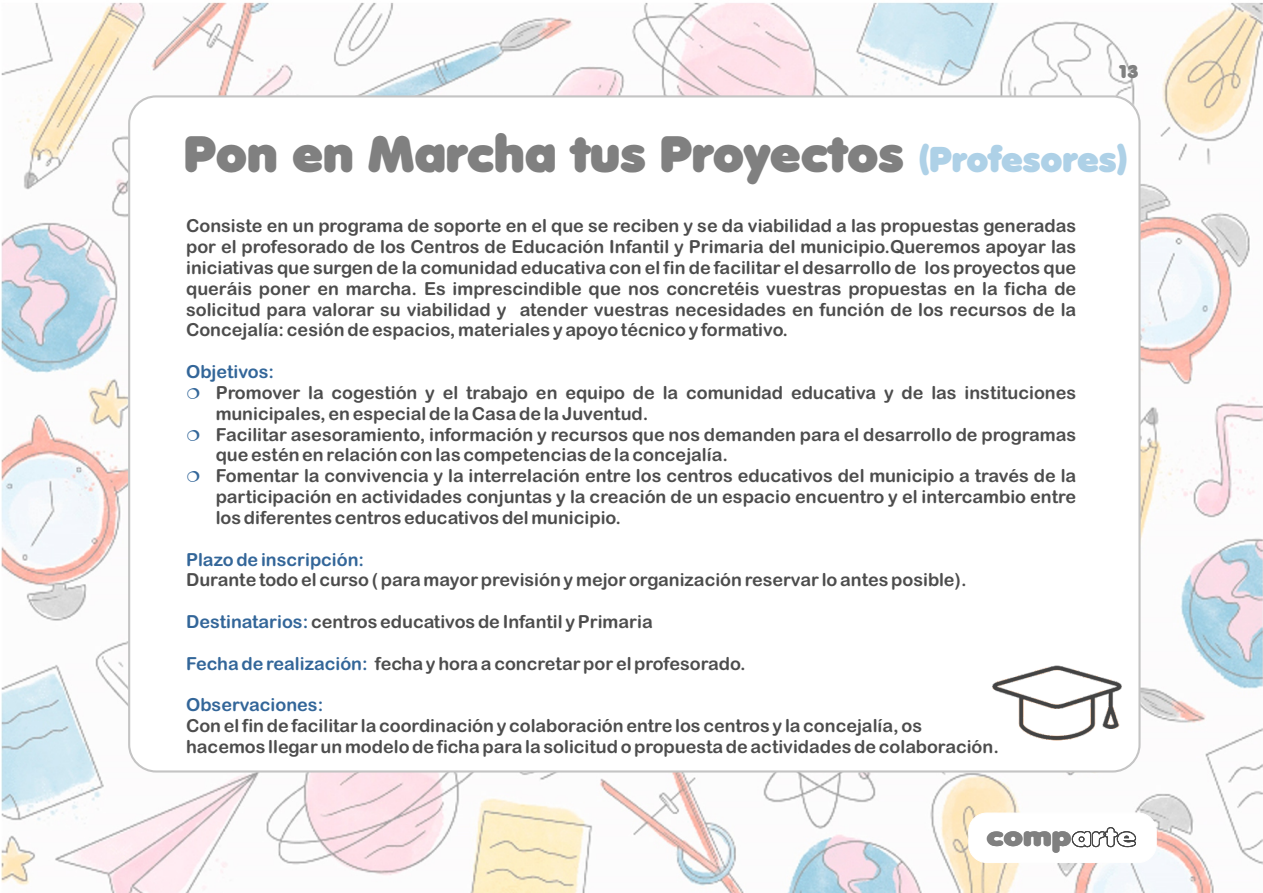
<style>
.page{position:relative;width:1263px;height:893px;background:#fff}
.page>*{position:absolute;margin:0;border:0;box-sizing:border-box;transform-origin:0 0}
.t1{font:49.65px "Valken";color:#808080}
.t2{font:26.85px "Valken";color:#808080;scale:1.16 1}
.t3{font:18px/20.9px "Arial Rounded MT Bold";color:#4d4d4d}
.t4{font:18px "Arial Rounded MT Bold";color:#369}
.t5{font:18px "Valken";color:#808080}
.s1{font-size:34.95px;color:#aed1e7}
.s2{color:#369}
.s3{color:#000}
</style>
<div class="page">
<img style="left:1px;top:2px;width:1262px;height:891px">
<div style="left:128px;top:95px;width:1012px;height:677px;background:#fff;border:2px solid #c4c4c4;border-radius:27px"></div>
<img style="left:960px;top:606px;width:194px;height:194px">
<div style="left:968px;top:813px;width:189px;height:50px;background:#fff;border:1px solid #fff;border-radius:18px"></div>
<p class="t5" style="left:1117px;top:60px;width:23px">13</p>
<h1 class="t1" style="left:184px;top:124px;width:945px">Pon en Marcha tus Proyectos <span class="s1">(Profesores)</span></h1>
<p class="t3" style="left:186px;top:217px;width:892px;text-align:justify">Consiste en un programa de soporte en el que se reciben y se da viabilidad a las propuestas generadas por el profesorado de los Centros de Educación Infantil y Primaria del municipio.Queremos apoyar las iniciativas que surgen de la comunidad educativa con el fin de facilitar el desarrollo de los proyectos que queráis poner en marcha. Es imprescindible que nos concretéis vuestras propuestas en la ficha de solicitud para valorar su viabilidad y atender vuestras necesidades en función de los recursos de la Concejalía: cesión de espacios, materiales y apoyo técnico y formativo.</p>
<p class="t4" style="left:186px;top:365px;width:90px">Objetivos:</p>
<p class="t3" style="left:216px;top:384px;width:862px">Promover la cogestión y el trabajo en equipo de la comunidad educativa y de las instituciones municipales, en especial de la Casa de la Juventud.<br>Facilitar asesoramiento, información y recursos que nos demanden para el desarrollo de programas que estén en relación con las competencias de la concejalía.<br>Fomentar la convivencia y la interrelación entre los centros educativos del municipio a través de la participación en actividades conjuntas y la creación de un espacio encuentro y el intercambio entre los diferentes centros educativos del municipio.</p>
<p class="t4" style="left:186px;top:552px;width:180px">Plazo de inscripción:</p>
<p class="t3" style="left:186px;top:571px;width:782px">Durante todo el curso ( para mayor previsión y mejor organización reservar lo antes posible).</p>
<p class="t3" style="left:186px;top:613px;width:468px"><span class="s2">Destinatarios:</span> centros educativos de Infantil y Primaria</p>
<p class="t3" style="left:186px;top:655px;width:561px"><span class="s2">Fecha de realización:</span> fecha y hora a concretar por el profesorado.</p>
<p class="t4" style="left:186px;top:698px;width:139px">Observaciones:</p>
<p class="t3" style="left:186px;top:717px;width:814px">Con el fin de facilitar la coordinación y colaboración entre los centros y la concejalía, os hacemos llegar un modelo de ficha para la solicitud o propuesta de actividades de colaboración.</p>
<h2 class="t2" style="left:986px;top:820px;width:131px">comp<span class="s3">arte</span></h2>
</div>
